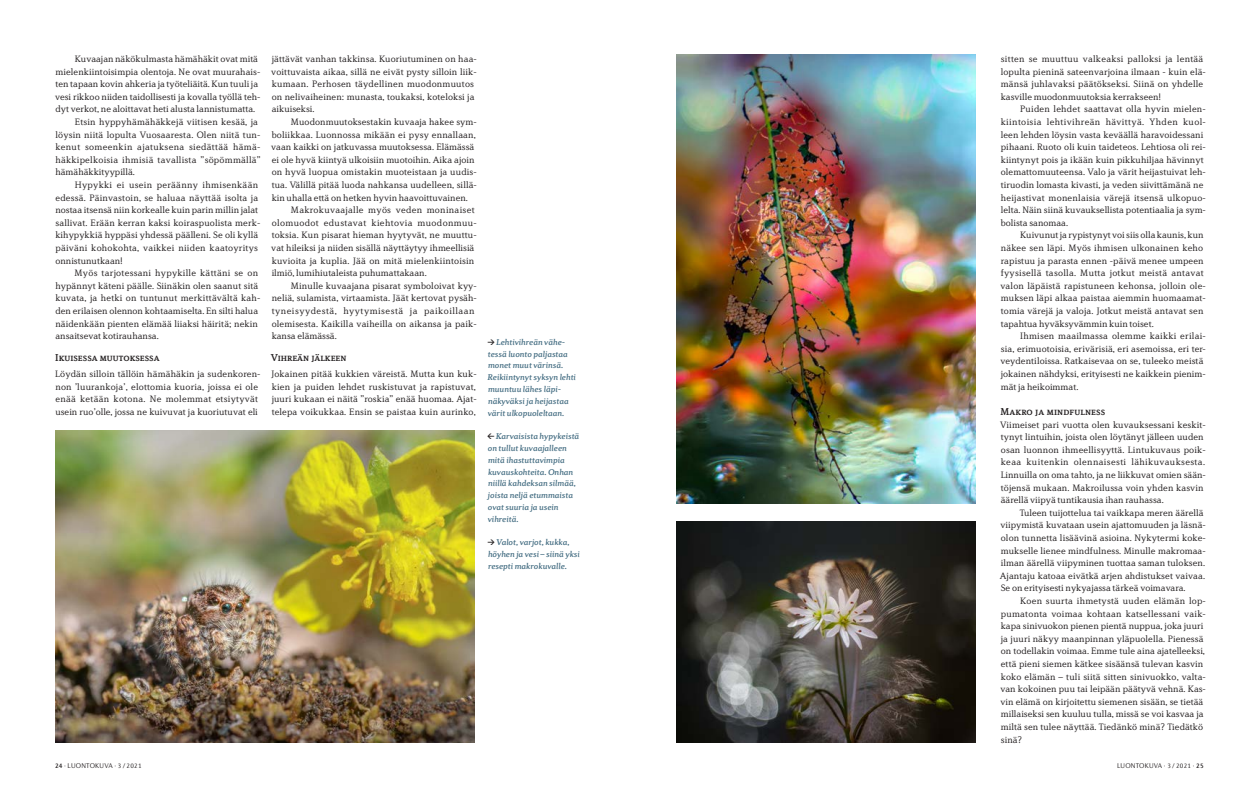
<style>
.page{position:relative;width:1259px;height:797px;background:#fff}
.page>*{position:absolute;margin:0;border:0;box-sizing:border-box;transform-origin:0 0}
.t1{font:500 10.2px "Diverda Serif LT Std";color:#231f20}
.t2{font:300 9.4px/12.6px "Diverda Serif LT Std";letter-spacing:.01em;color:#231f20}
.t3{font:300 9.4px "Diverda Serif LT Std";letter-spacing:.03em;color:#231f20}
.t4{font:300 9.4px "Diverda Serif LT Std";letter-spacing:.05em;color:#231f20}
.t5{font:300 9.4px "Diverda Serif LT Std";letter-spacing:.035em;color:#231f20}
.t6{font:italic 500 8.5px/11.8px "Diverda Serif LT Std";color:#446d82}
.t7{font:300 7px "Diverda Sans LT Std";letter-spacing:.03em;color:#231f20}
.s1{font-weight:500}
</style>
<div class="page">
<img style="left:55px;top:430px;width:419px;height:312px">
<img style="left:676px;top:55px;width:299px;height:448px">
<img style="left:676px;top:521px;width:299px;height:221px">
<p class="t2" style="left:75px;top:52px;width:185px">Kuvaajan näkökulmasta hämähäkit ovat mitä</p>
<p class="t2" style="left:55px;top:65px;width:207px">mielenkiintoisimpia olentoja. Ne ovat muurahais-</p>
<p class="t2" style="left:55px;top:78px;width:204px">ten tapaan kovin ahkeria ja työteliäitä. Kun tuuli ja</p>
<p class="t2" style="left:55px;top:90px;width:207px">vesi rikkoo niiden taidollisesti ja kovalla työllä teh-</p>
<p class="t2" style="left:55px;top:103px;width:201px">dyt verkot, ne aloittavat heti alusta lannistumatta.</p>
<p class="t2" style="left:75px;top:115px;width:185px">Etsin hyppyhämähäkkejä viitisen kesää, ja</p>
<p class="t2" style="left:55px;top:128px;width:207px">löysin niitä lopulta Vuosaaresta. Olen niitä tun-</p>
<p class="t3" style="left:55px;top:141px;width:207px">kenut someenkin ajatuksena siedättää hämä-</p>
<p class="t2" style="left:55px;top:153px;width:207px">häkkipelkoisia ihmisiä tavallista ”söpömmällä”</p>
<p class="t2" style="left:55px;top:166px;width:81px">hämähäkkityypillä.</p>
<p class="t3" style="left:75px;top:179px;width:185px">Hypykki ei usein peräänny ihmisenkään</p>
<p class="t2" style="left:55px;top:191px;width:204px">edessä. Päinvastoin, se haluaa näyttää isolta ja</p>
<p class="t2" style="left:55px;top:204px;width:204px">nostaa itsensä niin korkealle kuin parin millin jalat</p>
<p class="t2" style="left:55px;top:216px;width:207px">sallivat. Erään kerran kaksi koiraspuolista merk-</p>
<p class="t2" style="left:55px;top:229px;width:204px">kihypykkiä hyppäsi yhdessä päälleni. Se oli kyllä</p>
<p class="t2" style="left:55px;top:241px;width:204px">päiväni kohokohta, vaikkei niiden kaatoyritys</p>
<p class="t2" style="left:55px;top:254px;width:69px">onnistunutkaan!</p>
<p class="t2" style="left:75px;top:267px;width:185px">Myös tarjotessani hypykille kättäni se on</p>
<p class="t2" style="left:55px;top:279px;width:204px">hypännyt käteni päälle. Siinäkin olen saanut sitä</p>
<p class="t2" style="left:55px;top:292px;width:207px">kuvata, ja hetki on tuntunut merkittävältä kah-</p>
<p class="t2" style="left:55px;top:304px;width:204px">den erilaisen olennon kohtaamiselta. En silti halua</p>
<p class="t2" style="left:55px;top:317px;width:204px">näidenkään pienten elämää liiaksi häiritä; nekin</p>
<p class="t2" style="left:55px;top:330px;width:105px">ansaitsevat kotirauhansa.</p>
<p class="t1" style="left:55px;top:352px;width:106px">Ikuisessa muutoksessa</p>
<p class="t2" style="left:55px;top:367px;width:207px">Löydän silloin tällöin hämähäkin ja sudenkoren&shy;non ’luurankoja’, elottomia kuoria, joissa ei ole enää ketään kotona. Ne molemmat etsiytyvät usein ruo’olle, jossa ne kuivuvat ja kuoriutuvat eli</p>
<p class="t2" style="left:271px;top:52px;width:207px">jättävät vanhan takkinsa. Kuoriutuminen on haa&shy;voittuvaista aikaa, sillä ne eivät pysty silloin liik&shy;kumaan. Perhosen täydellinen muodonmuutos on nelivaiheinen: munasta, toukaksi, koteloksi ja aikuiseksi.</p>
<p class="t2" style="left:291px;top:115px;width:187px">Muodonmuutoksestakin kuvaaja hakee sym-</p>
<p class="t2" style="left:272px;top:128px;width:205px">boliikkaa. Luonnossa mikään ei pysy ennallaan,</p>
<p class="t2" style="left:271px;top:141px;width:204px">vaan kaikki on jatkuvassa muutoksessa. Elämässä</p>
<p class="t2" style="left:272px;top:153px;width:204px">ei ole hyvä kiintyä ulkoisiin muotoihin. Aika ajoin</p>
<p class="t2" style="left:272px;top:166px;width:207px">on hyvä luopua omistakin muoteistaan ja uudis-</p>
<p class="t2" style="left:272px;top:178px;width:207px">tua. Välillä pitää luoda nahkansa uudelleen, sillä-</p>
<p class="t2" style="left:272px;top:191px;width:198px">kin uhalla että on hetken hyvin haavoittuvainen.</p>
<p class="t3" style="left:291px;top:204px;width:185px">Makrokuvaajalle myös veden moninaiset</p>
<p class="t5" style="left:272px;top:217px;width:207px">olomuodot edustavat kiehtovia muodonmuu-</p>
<p class="t2" style="left:272px;top:229px;width:207px">toksia. Kun pisarat hieman hyytyvät, ne muuttu-</p>
<p class="t2" style="left:271px;top:241px;width:205px">vat hileiksi ja niiden sisällä näyttäytyy ihmeellisiä</p>
<p class="t2" style="left:272px;top:254px;width:204px">kuvioita ja kuplia. Jää on mitä mielenkiintoisin</p>
<p class="t2" style="left:272px;top:267px;width:156px">ilmiö, lumihiutaleista puhumattakaan.</p>
<p class="t2" style="left:291px;top:279px;width:187px">Minulle kuvaajana pisarat symboloivat kyy-</p>
<p class="t2" style="left:272px;top:292px;width:207px">neliä, sulamista, virtaamista. Jäät kertovat pysäh-</p>
<p class="t4" style="left:272px;top:305px;width:204px">tyneisyydestä, hyytymisestä ja paikoillaan</p>
<p class="t2" style="left:272px;top:317px;width:207px">olemisesta. Kaikilla vaiheilla on aikansa ja paik-</p>
<p class="t2" style="left:272px;top:330px;width:67px">kansa elämässä.</p>
<p class="t1" style="left:271px;top:352px;width:77px">Vihreän jälkeen</p>
<p class="t2" style="left:271px;top:367px;width:207px;text-align:justify">Jokainen pitää kukkien väreistä. Mutta kun kuk&shy;kien ja puiden lehdet ruskistuvat ja rapistuvat, juuri kukaan ei näitä ”roskia” enää huomaa. Ajat&shy;telepa voikukkaa. Ensin se paistaa kuin aurinko,</p>
<p class="t6" style="left:488px;top:336px;width:90px;text-indent:9px">Lehtivihreän vähe&shy;tessä luonto paljastaa monet muut värinsä.<br>Reikiintynyt syksyn lehti muuntuu lähes läpi&shy;näkyväksi ja heijastaa värit ulkopuoleltaan.</p>
<p class="t6" style="left:488px;top:430px;width:93px;text-indent:8px">Karvaisista hypykeistä on tullut kuvaajalleen mitä ihastuttavimpia kuvauskohteita. Onhan niillä kahdeksan silmää, joista neljä etummaista ovat suuria ja usein vihreitä.</p>
<p class="t6" style="left:488px;top:536px;width:93px;text-indent:8px">Valot, varjot, kukka, höyhen ja vesi – siinä yksi resepti makrokuvalle.</p>
<p class="t2" style="left:1000px;top:52px;width:207px">sitten se muuttuu valkeaksi palloksi ja lentää lopulta pieninä sateenvarjoina ilmaan - kuin elä&shy;mänsä juhlavaksi päätökseksi. Siinä on yhdelle kasville muodonmuutoksia kerrakseen!</p>
<p class="t2" style="left:1000px;top:103px;width:207px;text-indent:19px">Puiden lehdet saattavat olla hyvin mielen&shy;kiintoisia lehtivihreän hävittyä. Yhden kuol&shy;leen lehden löysin vasta keväällä haravoidessani pihaani. Ruoto oli kuin taideteos. Lehtiosa oli rei&shy;kiintynyt pois ja ikään kuin pikkuhiljaa hävinnyt olemattomuuteensa. Valo ja värit heijastuivat leh&shy;tiruodin lomasta kivasti, ja veden siivittämänä ne heijastivat monenlaisia värejä itsensä ulkopuo&shy;lelta. Näin siinä kuvauksellista potentiaalia ja sym&shy;bolista sanomaa.</p>
<p class="t2" style="left:1000px;top:229px;width:207px;text-indent:20px">Kuivunut ja rypistynyt voi siis olla kaunis, kun näkee sen läpi. Myös ihmisen ulkonainen keho rapistuu ja parasta ennen -päivä menee umpeen fyysisellä tasolla. Mutta jotkut meistä antavat valon läpäistä rapistuneen kehonsa, jolloin ole&shy;muksen läpi alkaa paistaa aiemmin huomaamat&shy;tomia värejä ja valoja. Jotkut meistä antavat sen tapahtua hyväksyvämmin kuin toiset.</p>
<p class="t2" style="left:1000px;top:330px;width:207px;text-indent:20px">Ihmisen maailmassa olemme kaikki erilai&shy;sia, erimuotoisia, erivärisiä, eri asemoissa, eri ter&shy;veydentiloissa. Ratkaisevaa on se, tuleeko meistä jokainen nähdyksi, erityisesti ne kaikkein pienim&shy;mät ja heikoimmat.</p>
<p class="t1" style="left:1000px;top:405px;width:106px">Makro ja mindfulness</p>
<p class="t2" style="left:1000px;top:418px;width:207px">Viimeiset pari vuotta olen kuvauksessani keskit&shy;tynyt lintuihin, joista olen löytänyt jälleen uuden osan luonnon ihmeellisyyttä. Lintukuvaus poik&shy;keaa kuitenkin olennaisesti lähikuvauksesta.<br>Linnuilla on oma tahto, ja ne liikkuvat omien sään&shy;töjensä mukaan. Makroilussa voin yhden kasvin äärellä viipyä tuntikausia ihan rauhassa.</p>
<p class="t2" style="left:1000px;top:506px;width:208px;text-indent:20px">Tuleen tuijottelua tai vaikkapa meren äärellä viipymistä kuvataan usein ajattomuuden ja läsnä&shy;olon tunnetta lisäävinä asioina. Nykytermi koke&shy;mukselle lienee mindfulness. Minulle makromaa&shy;ilman äärellä viipyminen tuottaa saman tuloksen.<br>Ajantaju katoaa eivätkä arjen ahdistukset vaivaa.<br>Se on erityisesti nykyajassa tärkeä voimavara.</p>
<p class="t2" style="left:1000px;top:594px;width:207px;text-indent:20px">Koen suurta ihmetystä uuden elämän lop&shy;pumatonta voimaa kohtaan katsellessani vaik&shy;kapa sinivuokon pienen pientä nuppua, joka juuri ja juuri näkyy maanpinnan yläpuolella. Pienessä on todellakin voimaa. Emme tule aina ajatelleeksi, että pieni siemen kätkee sisäänsä tulevan kasvin koko elämän – tuli siitä sitten sinivuokko, valta&shy;van kokoinen puu tai leipään päätyvä vehnä. Kas&shy;vin elämä on kirjoitettu siemenen sisään, se tietää millaiseksi sen kuuluu tulla, missä se voi kasvaa ja miltä sen tulee näyttää. Tiedänkö minä? Tiedätkö sinä?</p>
<p class="t7" style="left:55px;top:761px;width:88px"><span class="s1">24</span> · LUONTOKUVA · 3 / 2021</p>
<p class="t7" style="left:1117px;top:761px;width:88px">LUONTOKUVA · 3/ 2021 · <span class="s1">25</span></p>
</div>
